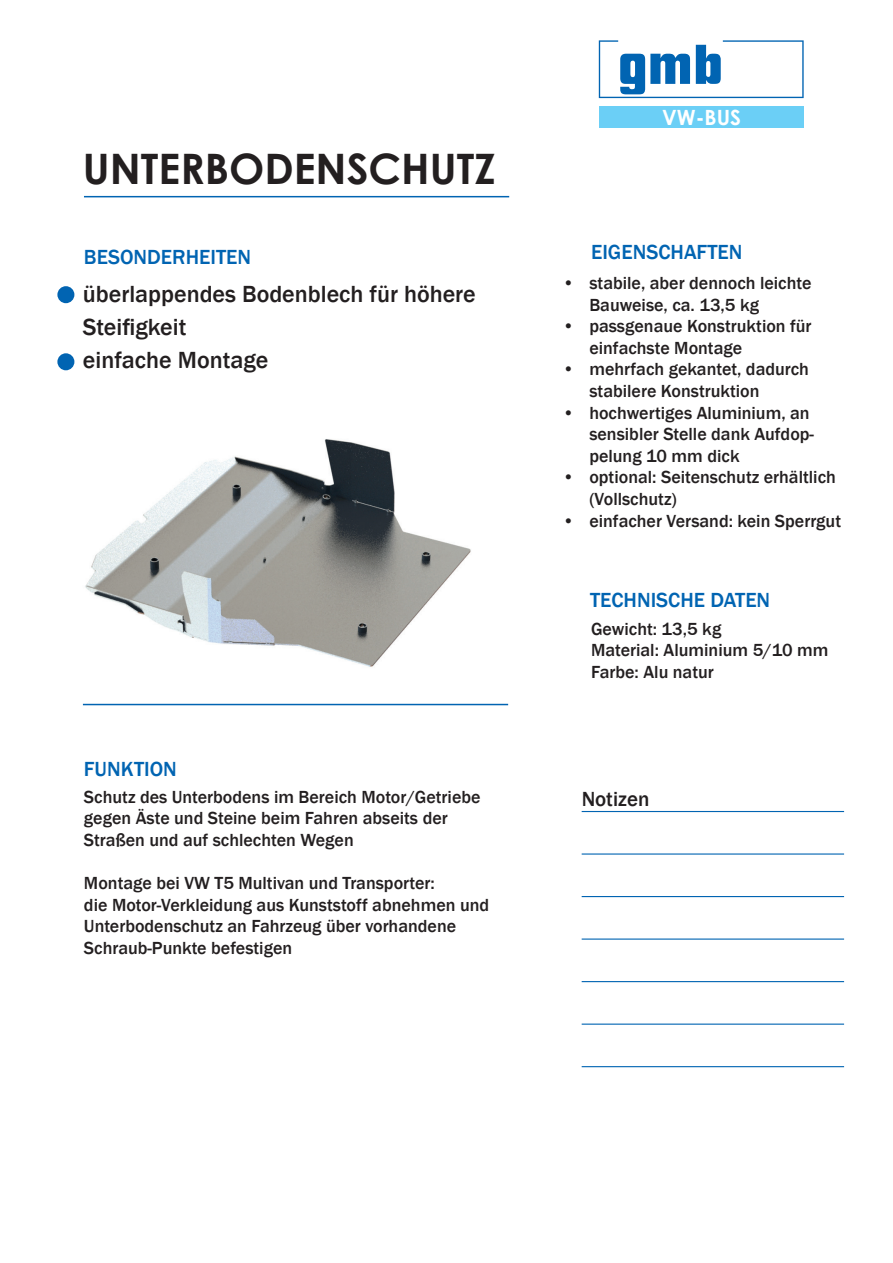
<style>
.page{position:relative;width:893px;height:1263px;background:#fff}
.page>*{position:absolute;margin:0;border:0;box-sizing:border-box;transform-origin:0 0}
.t1{font:700 42px "Century Gothic";color:#231f20}
.t2{font:500 24px/33px "Franklin Gothic";color:#231f20}
.t3{font:500 21px "Franklin Gothic";color:#0164b2}
.t4{font:500 21px "Franklin Gothic";color:#231f20}
.t5{font:700 21px "Century Gothic";color:#fff}
.t6{font:500 18px/21.6px "Franklin Gothic";color:#231f20}
</style>
<div class="page">
<img style="left:85px;top:439px;width:386px;height:228px">
<div style="left:600px;top:106px;width:204px;height:22px;background:#6bcff6"></div>
<svg style="left:599px;top:40px;width:205px;height:58px"></svg>
<hr style="left:84px;top:196px;width:425px;height:1px;background:#0164b2">
<hr style="left:83px;top:704px;width:425px;height:1px;background:#0164b2">
<hr style="left:582px;top:896px;width:262px;height:1px;background:#0164b2">
<hr style="left:582px;top:853px;width:262px;height:1px;background:#0164b2">
<hr style="left:582px;top:811px;width:262px;height:1px;background:#0164b2">
<hr style="left:582px;top:938px;width:262px;height:2px;background:#0164b2">
<hr style="left:582px;top:981px;width:262px;height:1px;background:#0164b2">
<hr style="left:582px;top:1023px;width:262px;height:2px;background:#0164b2">
<hr style="left:582px;top:1066px;width:262px;height:1px;background:#0164b2">
<div style="left:57px;top:286px;width:17px;height:17px;background:#0164b2;border-radius:50%"></div>
<div style="left:57px;top:353px;width:17px;height:17px;background:#0164b2;border-radius:50%"></div>
<h1 class="t1" style="left:83px;top:137px;width:414px">UNTERBODENSCHUTZ</h1>
<p class="t5" style="left:662px;top:101px;width:80px">VW-BUS</p>
<p class="t3" style="left:84px;top:244px;width:169px">BESONDERHEITEN</p>
<p class="t3" style="left:591px;top:239px;width:153px">EIGENSCHAFTEN</p>
<h2 class="t2" style="left:83px;top:277px;width:394px">überlappendes Bodenblech für höhere<br>Steifigkeit<br>einfache Montage</h2>
<p class="t6" style="left:589px;top:272px;width:224px;text-indent:-27px">• stabile, aber dennoch leichte<br>Bauweise, ca. 13,5 kg</p>
<p class="t6" style="left:589px;top:316px;width:224px;text-indent:-27px">• passgenaue Konstruktion für einfachste Montage</p>
<p class="t6" style="left:589px;top:359px;width:221px;text-indent:-27px">• mehrfach gekantet, dadurch stabilere Konstruktion</p>
<p class="t6" style="left:589px;top:402px;width:226px;text-indent:-27px">• hochwertiges Aluminium, an sensibler Stelle dank Aufdop&shy;pelung 10 mm dick</p>
<p class="t6" style="left:589px;top:467px;width:248px;text-indent:-27px">• optional: Seitenschutz erhältlich (Vollschutz)</p>
<p class="t6" style="left:562px;top:510px;width:280px">• einfacher Versand: kein Sperrgut</p>
<p class="t3" style="left:590px;top:587px;width:182px">TECHNISCHE DATEN</p>
<p class="t3" style="left:84px;top:756px;width:94px">FUNKTION</p>
<p class="t6" style="left:84px;top:786px;width:398px">Schutz des Unterbodens im Bereich Motor/Getriebe gegen Äste und Steine beim Fahren abseits der<br>Straßen und auf schlechten Wegen</p>
<p class="t6" style="left:84px;top:872px;width:407px">Montage bei VW T5 Multivan und Transporter:<br>die Motor-Verkleidung aus Kunststoff abnehmen und Unterbodenschutz an Fahrzeug über vorhandene Schraub-Punkte befestigen</p>
<p class="t6" style="left:591px;top:618px;width:239px">Gewicht: 13,5 kg<br>Material: Aluminium 5/10 mm<br>Farbe: Alu natur</p>
<p class="t4" style="left:582px;top:786px;width:69px">Notizen</p>
</div>
